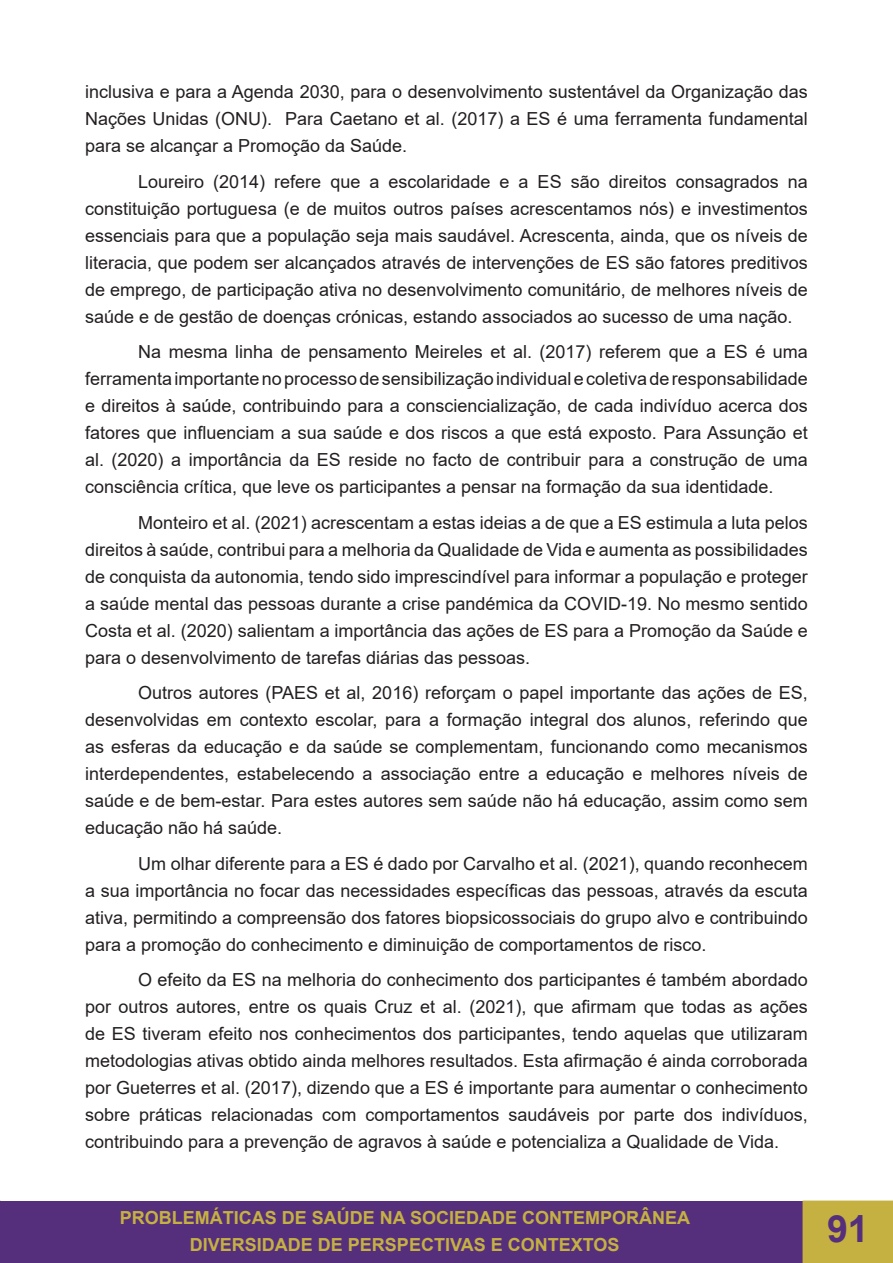
<style>
.page{position:relative;width:893px;height:1263px;background:#fff}
.page>*{position:absolute;margin:0;border:0;box-sizing:border-box;transform-origin:0 0}
.t1{font:700 37.5px "Arial";color:#562f7c}
.t2{font:18px/27px "Arial";color:#231f20;text-align:justify}
.t3{font:700 18px/27px "Arial";color:#c5b142;text-align:center}
</style>
<div class="page">
<div style="left:0;top:1201px;width:810px;height:62px;background:#562f7c"></div>
<div style="left:802px;top:1200px;width:91px;height:63px;background:#c5b142;border:2px solid #c5b142"></div>
<p class="t2" style="left:85px;top:78px;width:724px">inclusiva e para a Agenda 2030, para o desenvolvimento sustentável da Organização das Nações Unidas (ONU). Para Caetano et al. (2017) a ES é uma ferramenta fundamental para se alcançar a Promoção da Saúde.</p>
<p class="t2" style="left:85px;top:168px;width:724px;text-indent:53px">Loureiro (2014) refere que a escolaridade e a ES são direitos consagrados na constituição portuguesa (e de muitos outros países acrescentamos nós) e investimentos essenciais para que a população seja mais saudável. Acrescenta, ainda, que os níveis de literacia, que podem ser alcançados através de intervenções de ES são fatores preditivos de emprego, de participação ativa no desenvolvimento comunitário, de melhores níveis de saúde e de gestão de doenças crónicas, estando associados ao sucesso de uma nação.</p>
<p class="t2" style="left:85px;top:338px;width:724px;text-indent:53px">Na mesma linha de pensamento Meireles et al. (2017) referem que a ES é uma ferramenta importante no processo de sensibilização individual e coletiva de responsabilidade e direitos à saúde, contribuindo para a consciencialização, de cada indivíduo acerca dos fatores que influenciam a sua saúde e dos riscos a que está exposto. Para Assunção et al. (2020) a importância da ES reside no facto de contribuir para a construção de uma consciência crítica, que leve os participantes a pensar na formação da sua identidade.</p>
<p class="t2" style="left:85px;top:509px;width:724px;text-indent:53px">Monteiro et al. (2021) acrescentam a estas ideias a de que a ES estimula a luta pelos direitos à saúde, contribui para a melhoria da Qualidade de Vida e aumenta as possibilidades de conquista da autonomia, tendo sido imprescindível para informar a população e proteger a saúde mental das pessoas durante a crise pandémica da COVID-19. No mesmo sentido Costa et al. (2020) salientam a importância das ações de ES para a Promoção da Saúde e para o desenvolvimento de tarefas diárias das pessoas.</p>
<p class="t2" style="left:85px;top:679px;width:724px;text-indent:53px">Outros autores (PAES et al, 2016) reforçam o papel importante das ações de ES, desenvolvidas em contexto escolar, para a formação integral dos alunos, referindo que as esferas da educação e da saúde se complementam, funcionando como mecanismos interdependentes, estabelecendo a associação entre a educação e melhores níveis de saúde e de bem-estar. Para estes autores sem saúde não há educação, assim como sem educação não há saúde.</p>
<p class="t2" style="left:85px;top:850px;width:724px;text-indent:53px">Um olhar diferente para a ES é dado por Carvalho et al. (2021), quando reconhecem a sua importância no focar das necessidades específicas das pessoas, através da escuta ativa, permitindo a compreensão dos fatores biopsicossociais do grupo alvo e contribuindo para a promoção do conhecimento e diminuição de comportamentos de risco.</p>
<p class="t2" style="left:85px;top:966px;width:724px;text-indent:53px">O efeito da ES na melhoria do conhecimento dos participantes é também abordado por outros autores, entre os quais Cruz et al. (2021), que afirmam que todas as ações de ES tiveram efeito nos conhecimentos dos participantes, tendo aquelas que utilizaram metodologias ativas obtido ainda melhores resultados. Esta afirmação é ainda corroborada por Gueterres et al. (2017), dizendo que a ES é importante para aumentar o conhecimento sobre práticas relacionadas com comportamentos saudáveis por parte dos indivíduos, contribuindo para a prevenção de agravos à saúde e potencializa a Qualidade de Vida.</p>
<p class="t3" style="left:120px;top:1204px;width:572px">PROBLEMÁTICAS DE SAÚDE NA SOCIEDADE CONTEMPORÂNEA<br>DIVERSIDADE DE PERSPECTIVAS E CONTEXTOS</p>
<h1 class="t1" style="left:827px;top:1202px;width:43px">91</h1>
</div>
